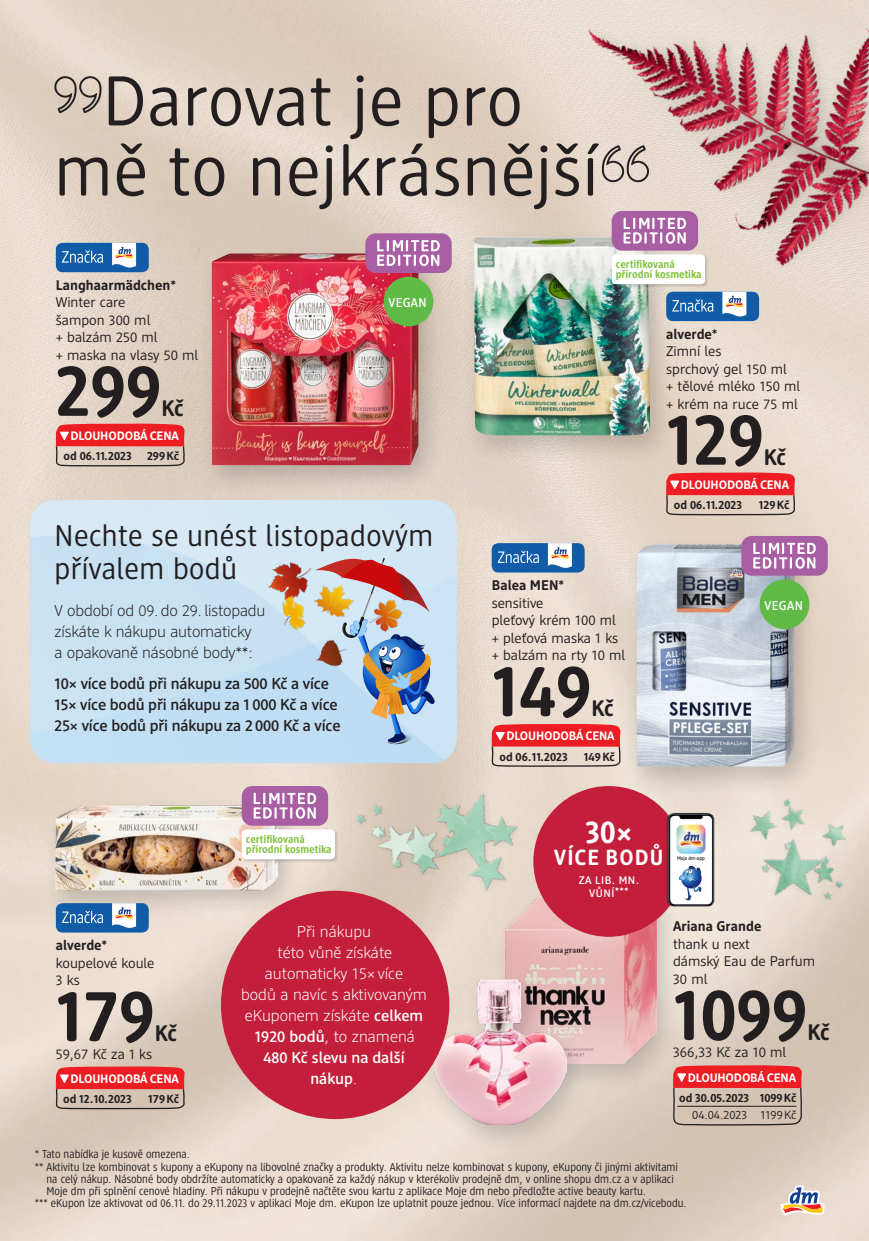
<style>
.page{position:relative;width:869px;height:1241px;background:#fff}
.page>*{position:absolute;margin:0;border:0;box-sizing:border-box;transform-origin:0 0}
.t1{font:700 72.8px "DM Brand";color:#231f20}
.t2{font:70px/70px "DM Brand";letter-spacing:.015em;color:#231f20;text-align:center}
.t3{font:700 31.68px "DM Brand";color:#fff}
.t4{font:29.75px/32.7px "DM Brand";letter-spacing:.015em;color:#231f20}
.t5{font:700 22.4px "DM Brand";letter-spacing:-.02em;color:#231f20}
.t6{font:700 21.88px "DM Brand";letter-spacing:.05em;color:#fff}
.t7{font:300 15.75px/21px "DM Support";color:#fff;text-align:center}
.t8{font:500 15.75px/21px "DM Support";letter-spacing:-.01em;color:#231f20}
.t9{font:300 15.75px/21px "DM Support";letter-spacing:-.01em;color:#231f20}
.t10{font:14px/17.5px "DM Support";color:#231f20}
.t11{font:700 14px "DM Support";color:#231f20}
.t12{font:500 12.78px "DM Brand";letter-spacing:.03em;color:#fff}
.t13{font:700 12.25px "DM Support";letter-spacing:-.01em;color:#fff}
.t14{font:700 11.9px "DM Support";color:#231f20}
.t15{font:11.9px "DM Support";letter-spacing:-.005em;color:#231f20}
.t16{font:11.38px "DM Intelligence";color:#231f20}
.t17{font:500 11.03px/13.3px "DM Support";letter-spacing:.055em;color:#fff;text-align:center}
.t18{font:700 10.85px/10.7px "DM Brand";color:#83c340}
.t19{font:500 5.08px "DM Brand";color:#231f20}
.s1{font-weight:500}
</style>
<div class="page">
<img style="left:0;top:0;width:868px;height:1240px">
<img style="left:425px;top:0;width:443px;height:333px">
<img style="left:713px;top:779px;width:149px;height:155px">
<img style="left:353px;top:770px;width:185px;height:133px">
<svg style="left:54px;top:76px;width:47px;height:37px;background:#b1a59a"></svg>
<svg style="left:601px;top:145px;width:47px;height:37px;background:#b8aea5"></svg>
<svg style="left:779px;top:1185px;width:45px;height:30px"></svg>
<div style="left:492px;top:889px;width:189px;height:204px;background:#231f20;opacity:.2"></div>
<img style="left:505px;top:898px;width:151px;height:165px">
<div style="left:421px;top:970px;width:170px;height:183px;background:#231f20;opacity:.2"></div>
<img style="left:434px;top:979px;width:132px;height:145px">
<svg style="left:533px;top:882px;width:151px;height:54px;background:#e8beb9"></svg>
<div style="left:533px;top:786px;width:151px;height:150px;background:#c41f3a;border-radius:75px"></div>
<div style="left:665px;top:812px;width:48px;height:94px;background:#231f20;opacity:.25"></div>
<img style="left:667px;top:813px;width:47px;height:93px">
<svg style="left:678px;top:865px;width:23px;height:35px"></svg>
<img style="left:676px;top:824px;width:29px;height:29px">
<svg style="left:672px;top:1064px;width:130px;height:62px;background:#d5827b"></svg>
<div style="left:43px;top:796px;width:260px;height:124px;background:#231f20;opacity:.2"></div>
<img style="left:56px;top:805px;width:222px;height:85px">
<div style="left:241px;top:828px;width:98px;height:34px;background:#231f20;opacity:.2"></div>
<div style="left:242px;top:829px;width:93px;height:30px;background:#fff;border-radius:4px"></div>
<div style="left:242px;top:786px;width:86px;height:39px;background:#a85ea2;border-radius:10px"></div>
<svg style="left:253px;top:792px;width:63px;height:26px"></svg>
<div style="left:56px;top:903px;width:93px;height:29px;background:#115ca6;border-radius:7px"></div>
<svg style="left:112px;top:903px;width:24px;height:25px"></svg>
<svg style="left:62px;top:910px;width:41px;height:13px"></svg>
<svg style="left:55px;top:1065px;width:130px;height:44px;background:#dc6e69"></svg>
<div style="left:461px;top:228px;width:214px;height:237px;background:#231f20;opacity:.2"></div>
<img style="left:474px;top:237px;width:175px;height:198px">
<div style="left:611px;top:254px;width:97px;height:34px;background:#231f20;opacity:.2"></div>
<div style="left:611px;top:254px;width:93px;height:30px;background:#fff;border-radius:4px"></div>
<div style="left:611px;top:211px;width:86px;height:40px;background:#a85ea2;border-radius:10px"></div>
<svg style="left:623px;top:218px;width:62px;height:26px"></svg>
<div style="left:666px;top:292px;width:92px;height:29px;background:#115ca6;border-radius:7px"></div>
<svg style="left:722px;top:292px;width:24px;height:25px"></svg>
<svg style="left:672px;top:299px;width:41px;height:13px"></svg>
<svg style="left:665px;top:472px;width:130px;height:44px;background:#e1736f"></svg>
<div style="left:623px;top:535px;width:197px;height:261px;background:#231f20;opacity:.2"></div>
<img style="left:636px;top:544px;width:158px;height:222px">
<div style="left:759px;top:579px;width:50px;height:50px;background:#5fbb46;border-radius:50%"></div>
<div style="left:741px;top:536px;width:86px;height:39px;background:#a85ea2;border-radius:10px"></div>
<svg style="left:753px;top:542px;width:62px;height:26px"></svg>
<div style="left:491px;top:543px;width:93px;height:29px;background:#115ca6;border-radius:7px"></div>
<svg style="left:547px;top:543px;width:24px;height:25px"></svg>
<svg style="left:497px;top:550px;width:41px;height:13px"></svg>
<svg style="left:490px;top:723px;width:131px;height:44px;background:#e47975"></svg>
<div style="left:199px;top:245px;width:245px;height:250px;background:#231f20;opacity:.2"></div>
<img style="left:212px;top:253px;width:206px;height:212px">
<div style="left:383px;top:277px;width:50px;height:49px;background:#5fbb46;border-radius:50%"></div>
<div style="left:365px;top:233px;width:86px;height:40px;background:#a85ea2;border-radius:10px"></div>
<svg style="left:377px;top:240px;width:62px;height:26px"></svg>
<div style="left:56px;top:243px;width:93px;height:29px;background:#115ca6;border-radius:7px"></div>
<svg style="left:112px;top:243px;width:24px;height:25px"></svg>
<svg style="left:62px;top:250px;width:41px;height:13px"></svg>
<svg style="left:55px;top:423px;width:130px;height:44px;background:#df726e"></svg>
<div style="left:221px;top:890px;width:228px;height:228px;background:#c41f3a;border-radius:50%"></div>
<svg style="left:30px;top:500px;width:426px;height:57px;background:#d3e7f4"></svg>
<svg style="left:30px;top:557px;width:426px;height:206px;background:#c1d3e1"></svg>
<h2 class="t2" style="left:54px;top:64px;width:545px">Darovat je pro<br>mě to nejkrásnější</h2>
<p class="t11" style="left:56px;top:276px;width:122px">Langhaarmädchen*</p>
<p class="t10" style="left:56px;top:293px;width:144px">Winter care<br>šampon 300 ml<br>+ balzám 250 ml<br>+ maska na vlasy 50 ml</p>
<h1 class="t1" style="left:56px;top:344px;width:107px">299</h1>
<h3 class="t5" style="left:161px;top:394px;width:24px">Kč</h3>
<p class="t13" style="left:71px;top:428px;width:110px">DLOUHODOBÁ CENA</p>
<p class="t14" style="left:64px;top:448px;width:70px">od 06.11.2023</p>
<p class="t14" style="left:147px;top:448px;width:34px">299Kč</p>
<p class="t12" style="left:388px;top:294px;width:40px">VEGAN</p>
<p class="t18" style="left:615px;top:258px;width:87px">certifikovaná přírodní kosmetika</p>
<p class="t11" style="left:666px;top:325px;width:53px">alverde*</p>
<p class="t10" style="left:666px;top:342px;width:135px">Zimní les<br>sprchový gel 150 ml<br>+ tělové mléko 150 ml + krém na ruce 75 ml</p>
<h1 class="t1" style="left:666px;top:393px;width:99px">129</h1>
<h3 class="t5" style="left:763px;top:442px;width:24px">Kč</h3>
<p class="t13" style="left:680px;top:477px;width:110px">DLOUHODOBÁ CENA</p>
<p class="t14" style="left:673px;top:497px;width:70px">od 06.11.2023</p>
<p class="t14" style="left:758px;top:497px;width:32px">129Kč</p>
<h3 class="t4" style="left:55px;top:518px;width:380px">Nechte se unést listopadovým přívalem bodů</h3>
<h3 class="t9" style="left:55px;top:599px;width:212px">V období od 09. do 29. listopadu získáte k nákupu automaticky<br>a opakovaně násobné body**:</h3>
<h3 class="t8" style="left:55px;top:672px;width:287px">10× více bodů při nákupu za 500 Kč a více<br>15× více bodů při nákupu za 1 000 Kč a více<br>25× více bodů při nákupu za 2 000 Kč a více</h3>
<p class="t11" style="left:56px;top:936px;width:53px">alverde*</p>
<p class="t10" style="left:56px;top:953px;width:100px">koupelové koule<br>3 ks</p>
<h1 class="t1" style="left:56px;top:969px;width:100px">179</h1>
<h3 class="t5" style="left:155px;top:1019px;width:24px">Kč</h3>
<p class="t10" style="left:56px;top:1044px;width:98px">59,67 Kč za 1 ks</p>
<p class="t13" style="left:71px;top:1070px;width:110px">DLOUHODOBÁ CENA</p>
<p class="t14" style="left:63px;top:1091px;width:70px">od 12.10.2023</p>
<p class="t14" style="left:148px;top:1091px;width:32px">179Kč</p>
<p class="t18" style="left:246px;top:833px;width:87px">certifikovaná přírodní kosmetika</p>
<h3 class="t7" style="left:241px;top:920px;width:187px">Při nákupu<br>této vůně získáte automaticky 15× více<br>bodů a navíc s aktivovaným eKuponem získáte <span class="s1">celkem<br>1920 bodů</span>, to znamená<br><span class="s1">480 Kč slevu na další nákup</span>.</h3>
<p class="t11" style="left:491px;top:576px;width:74px">Balea MEN*</p>
<p class="t10" style="left:491px;top:593px;width:135px">sensitive<br>pleťový krém 100 ml + pleťová maska 1 ks + balzám na rty 10 ml</p>
<h1 class="t1" style="left:491px;top:644px;width:101px">149</h1>
<h3 class="t5" style="left:591px;top:694px;width:24px">Kč</h3>
<p class="t13" style="left:506px;top:728px;width:110px">DLOUHODOBÁ CENA</p>
<p class="t14" style="left:499px;top:748px;width:70px">od 06.11.2023</p>
<p class="t14" style="left:583px;top:748px;width:33px">149Kč</p>
<p class="t12" style="left:764px;top:597px;width:40px">VEGAN</p>
<h3 class="t3" style="left:584px;top:812px;width:48px">30×</h3>
<p class="t17" style="left:578px;top:873px;width:62px">ZA LIB. MN.<br>VŮNÍ***</p>
<h3 class="t6" style="left:554px;top:843px;width:111px">VÍCE BODŮ</h3>
<p class="t19" style="left:676px;top:855px;width:29px">Moje dm-app</p>
<p class="t11" style="left:672px;top:917px;width:90px">Ariana Grande</p>
<p class="t10" style="left:672px;top:934px;width:143px">thank u next<br>dámský Eau de Parfum<br>30 ml</p>
<h1 class="t1" style="left:672px;top:968px;width:136px">1099</h1>
<h3 class="t5" style="left:807px;top:1017px;width:24px">Kč</h3>
<p class="t10" style="left:672px;top:1043px;width:114px">366,33 Kč za 10 ml</p>
<p class="t13" style="left:687px;top:1069px;width:110px">DLOUHODOBÁ CENA</p>
<p class="t14" style="left:679px;top:1090px;width:119px">od 30.05.2023 1099Kč</p>
<p class="t15" style="left:692px;top:1107px;width:106px">04.04.2023 1199Kč</p>
<p class="t16" style="left:35px;top:1147px;width:156px">* Tato nabídka je kusově omezena.</p>
<p class="t16" style="left:35px;top:1159px;width:644px">** Aktivitu lze kombinovat s kupony a eKupony na libovolné značky a produkty. Aktivitu nelze kombinovat s kupony, eKupony či jinými aktivitami</p>
<p class="t16" style="left:47px;top:1171px;width:628px">na celý nákup. Násobné body obdržíte automaticky a opakovaně za každý nákup v kterékoliv prodejně dm, v online shopu dm.cz a v aplikaci</p>
<p class="t16" style="left:47px;top:1183px;width:600px">Moje dm při splnění cenové hladiny. Při nákupu v prodejně načtěte svou kartu z aplikace Moje dm nebo předložte active beauty kartu.</p>
<p class="t16" style="left:35px;top:1196px;width:653px">*** eKupon lze aktivovat od 06.11. do 29.11.2023 v aplikaci Moje dm. eKupon lze uplatnit pouze jednou. Více informací najdete na dm.cz/vicebodu.</p>
</div>
